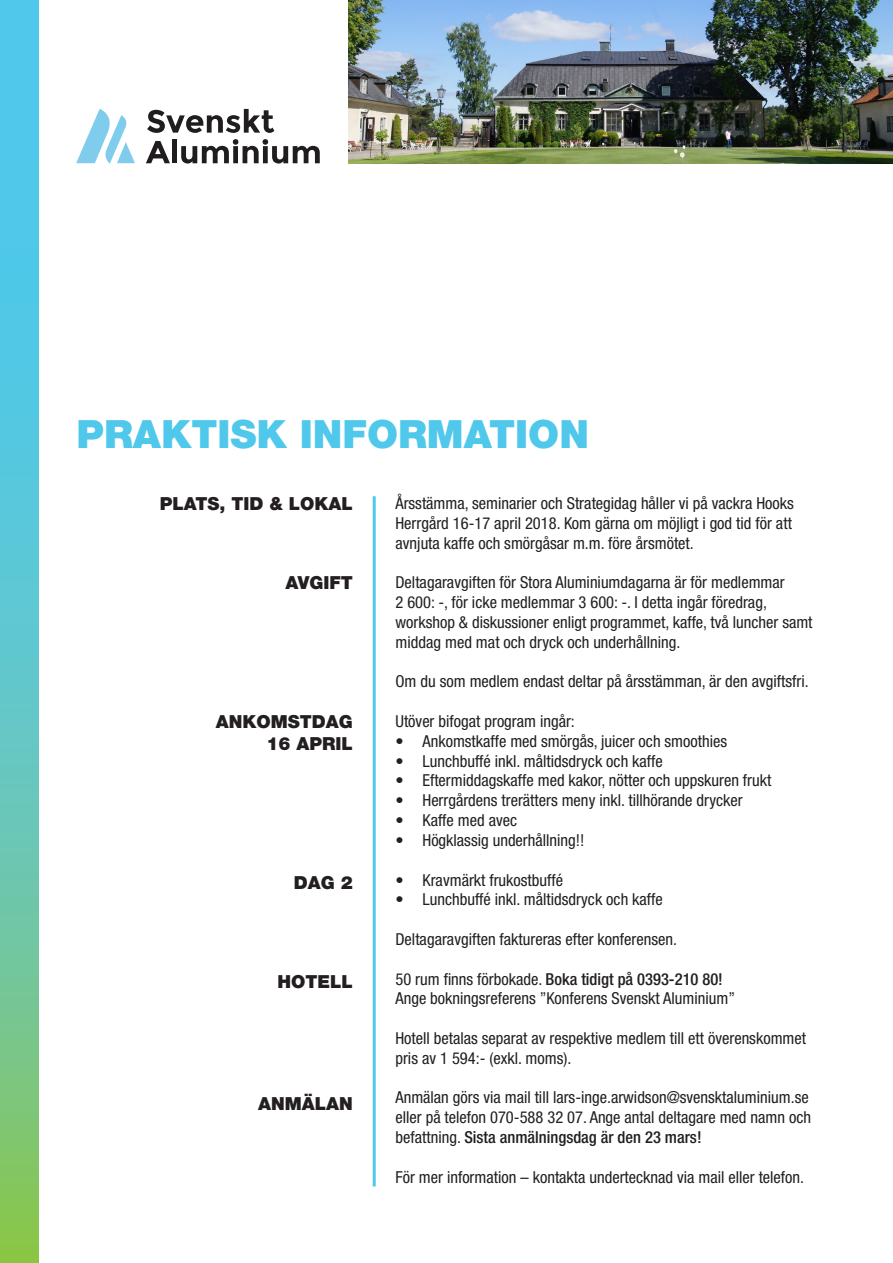
<style>
.page{position:relative;width:893px;height:1263px;background:#fff}
.page>*{position:absolute;margin:0;border:0;box-sizing:border-box;transform-origin:0 0}
.t1{font:900 39px "Helvetica Neue CE";color:#4fc8eb}
.t2{font:900 18px/21.6px "Helvetica Neue CE";color:#231f20;text-align:right}
.t3{font:condensed 16.5px/19.8px "Helvetica Neue";color:#231f20}
.s1{font-weight:500}
</style>
<div class="page">
<svg style="left:147px;top:109px;width:127px;height:24px"></svg>
<svg style="left:146px;top:141px;width:24px;height:22px"></svg>
<div style="left:172px;top:140px;width:5px;height:23px;background:#201d1e"></div>
<svg style="left:181px;top:139px;width:139px;height:25px"></svg>
<svg style="left:76px;top:109px;width:59px;height:55px"></svg>
<svg style="left:0;top:0;width:38px;height:1263px;background:#63c7be"></svg>
<img style="left:349px;top:0;width:544px;height:164px">
<hr style="left:373px;top:496px;width:3px;height:690px;background:#4fc8eb">
<p class="t1" style="left:77px;top:409px;width:514px">PRAKTISK INFORMATION</p>
<p class="t2" style="left:160px;top:493px;width:195px">PLATS, TID &amp; LOKAL</p>
<p class="t2" style="left:285px;top:571px;width:69px">AVGIFT</p>
<p class="t2" style="left:216px;top:711px;width:139px">ANKOMSTDAG<br>16 APRIL</p>
<p class="t2" style="left:294px;top:872px;width:61px">DAG 2</p>
<p class="t2" style="left:278px;top:971px;width:77px">HOTELL</p>
<p class="t2" style="left:258px;top:1093px;width:96px">ANMÄLAN</p>
<p class="t3" style="left:395px;top:493px;width:400px">Årsstämma, seminarier och Strategidag håller vi på vackra Hooks<br>Herrgård 16-17 april 2018. Kom gärna om möjligt i god tid för att avnjuta kaffe och smörgåsar m.m. före årsmötet.</p>
<p class="t3" style="left:395px;top:573px;width:419px">Deltagaravgiften för Stora Aluminiumdagarna är för medlemmar<br>2 600: -, för icke medlemmar 3 600: -. I detta ingår föredrag, workshop &amp; diskussioner enligt programmet, kaffe, två luncher samt middag med mat och dryck och underhållning.</p>
<p class="t3" style="left:395px;top:672px;width:415px">Om du som medlem endast deltar på årsstämman, är den avgiftsfri.</p>
<p class="t3" style="left:395px;top:711px;width:181px">Utöver bifogat program ingår:</p>
<p class="t3" style="left:395px;top:731px;width:333px">• Ankomstkaffe med smörgås, juicer och smoothies</p>
<p class="t3" style="left:395px;top:751px;width:269px">• Lunchbuffé inkl. måltidsdryck och kaffe</p>
<p class="t3" style="left:395px;top:771px;width:377px">• Eftermiddagskaffe med kakor, nötter och uppskuren frukt</p>
<p class="t3" style="left:395px;top:790px;width:349px">• Herrgårdens trerätters meny inkl. tillhörande drycker</p>
<p class="t3" style="left:395px;top:810px;width:123px">• Kaffe med avec</p>
<p class="t3" style="left:395px;top:830px;width:190px">• Högklassig underhållning!!</p>
<p class="t3" style="left:395px;top:870px;width:169px">• Kravmärkt frukostbuffé</p>
<p class="t3" style="left:395px;top:889px;width:269px">• Lunchbuffé inkl. måltidsdryck och kaffe</p>
<p class="t3" style="left:395px;top:929px;width:283px">Deltagaravgiften faktureras efter konferensen.</p>
<p class="t3" style="left:395px;top:969px;width:341px">50 rum finns förbokade. <span class="s1">Boka tidigt på 0393-210 80!<br></span>Ange bokningsreferens ”Konferens Svenskt Aluminium”</p>
<p class="t3" style="left:395px;top:1028px;width:412px">Hotell betalas separat av respektive medlem till ett överenskommet pris av 1 594:- (exkl. moms).</p>
<p class="t3" style="left:395px;top:1087px;width:417px">Anmälan görs via mail till lars-inge.arwidson@svensktaluminium.se eller på telefon 070-588 32 07. Ange antal deltagare med namn och befattning. <span class="s1">Sista anmälningsdag är den 23 mars!</span></p>
<p class="t3" style="left:395px;top:1167px;width:410px">För mer information – kontakta undertecknad via mail eller telefon.</p>
</div>
